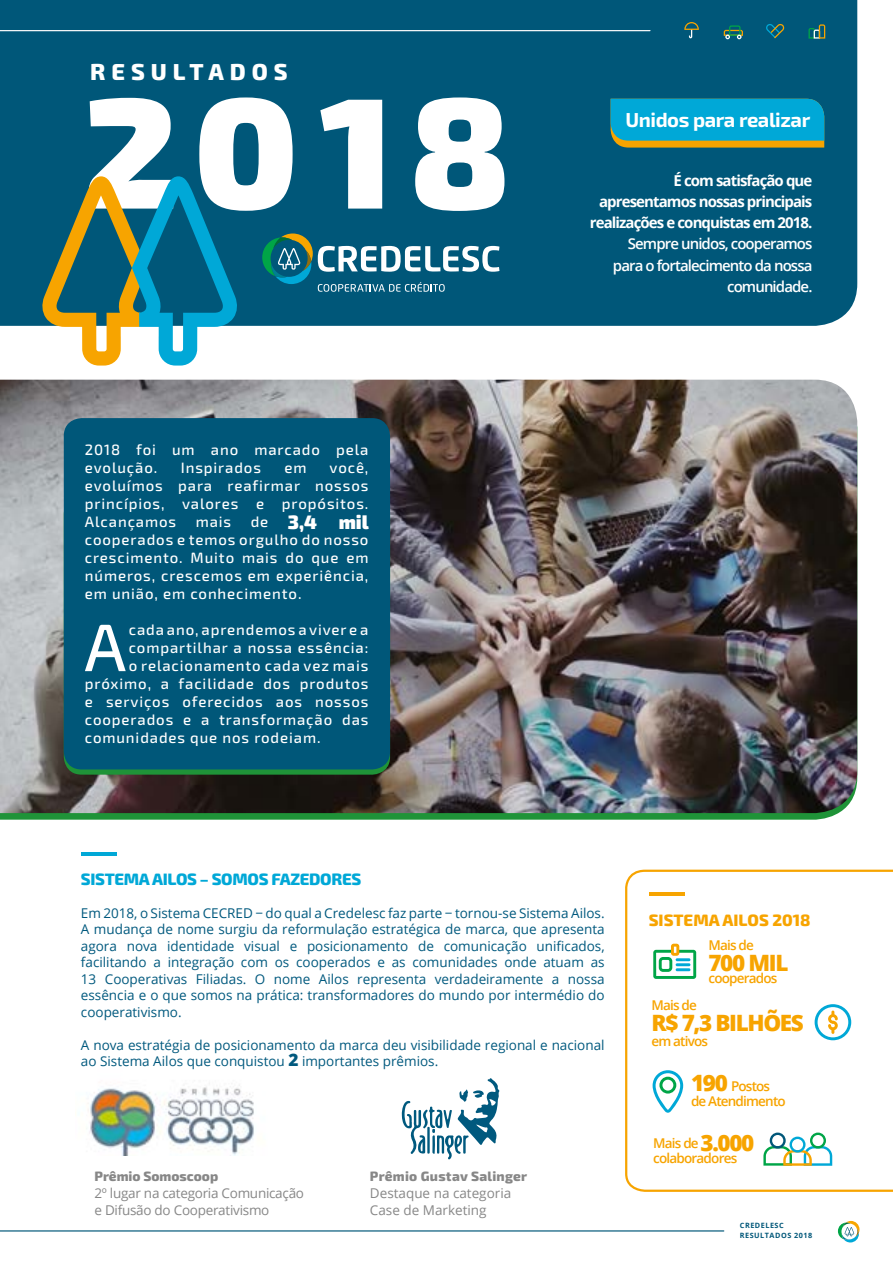
<style>
.page{position:relative;width:893px;height:1263px;background:#fff}
.page>*{position:absolute;margin:0;border:0;box-sizing:border-box;transform-origin:0 0}
.t1{font:900 157.8px "Exo 2";color:#fff}
.t2{font:500 67.2px "Exo 2";color:#fff}
.t3{font:800 23.1px "Exo 2";letter-spacing:.26em;color:#fff}
.t4{font:800 22.5px "Open Sans";letter-spacing:-.06em;color:#f7a400}
.t5{font:700 20.25px "Exo 2";letter-spacing:-.02em;color:#fff}
.t6{font:900 19.5px "Exo 2";color:#fff}
.t7{font:800 16.5px "Exo 2";letter-spacing:-.02em;color:#00a8d7}
.t8{font:800 16.5px "Exo 2";color:#f7a400}
.t9{font:500 15px/18px "Exo 2";letter-spacing:.06em;color:#fff;text-align:justify}
.t10{font:700 15px/21.1px "Open Sans";letter-spacing:-.06em;color:#fff;text-align:right}
.t11{font:600 15px/21.1px "Open Sans";letter-spacing:-.06em;color:#fff;text-align:right}
.t12{font:13.5px/16.5px "Open Sans";color:#00597e;text-align:justify}
.t13{font:600 13.5px/15px "Open Sans";letter-spacing:-.06em;color:#f7a400}
.t14{font:13.5px/17.2px "Open Sans";letter-spacing:-.02em;color:#878787}
.t15{font:800 13.5px "Exo 2";letter-spacing:.015em;color:#878787}
.t16{font:13.5px/17.2px "Open Sans";color:#878787}
.t17{font:700 7.2px/10.4px "Open Sans";letter-spacing:.07em;color:#005779}
.s1{font-weight:500;font-size:15px}
.s2{font-weight:800;font-size:17.25px}
.s3{font-weight:800;font-size:22.5px}
</style>
<div class="page">
<svg style="left:838px;top:1221px;width:21px;height:21px"></svg>
<hr style="left:0;top:1230px;width:724px;height:1px;background:#005779">
<div style="left:0;top:0;width:857px;height:326px;background:#005779"></div>
<svg style="left:611px;top:99px;width:213px;height:49px;background:#23a5b6"></svg>
<svg style="left:41px;top:176px;width:197px;height:190px;background:#4d8989"></svg>
<hr style="left:0;top:30px;width:650px;height:1px;background:#fff">
<svg style="left:766px;top:24px;width:19px;height:14px"></svg>
<svg style="left:724px;top:25px;width:19px;height:14px"></svg>
<svg style="left:808px;top:24px;width:17px;height:15px"></svg>
<svg style="left:684px;top:22px;width:15px;height:16px"></svg>
<img style="left:0;top:380px;width:857px;height:433px">
<svg style="left:64px;top:496px;width:326px;height:279px;background:#1c873c"></svg>
<div style="left:64px;top:418px;width:326px;height:351px;background:#005779;border-radius:18px"></div>
<img style="left:88px;top:1085px;width:166px;height:71px">
<hr style="left:81px;top:852px;width:35px;height:4px;background:#00a8d7">
<svg style="left:402px;top:1078px;width:98px;height:82px"></svg>
<svg style="left:625px;top:869px;width:268px;height:323px"></svg>
<hr style="left:649px;top:892px;width:35px;height:4px;background:#f7a400">
<svg style="left:763px;top:1132px;width:69px;height:34px"></svg>
<svg style="left:653px;top:1070px;width:30px;height:43px"></svg>
<svg style="left:815px;top:1004px;width:36px;height:36px"></svg>
<svg style="left:653px;top:944px;width:43px;height:35px"></svg>
<svg style="left:262px;top:233px;width:237px;height:59px;background:#357b90"></svg>
<h3 class="t3" style="left:90px;top:58px;width:199px">RESULTADOS</h3>
<h1 class="t1" style="left:84px;top:56px;width:428px">2018</h1>
<p class="t9" style="left:85px;top:441px;width:285px">2018 foi um ano marcado pela evolução.</p>
<p class="t9" style="left:85px;top:459px;width:285px;text-indent:245px">você, evoluímos para reafirmar nossos princípios, valores e propósitos.<br>Alcançamos</p>
<p class="t9" style="left:181px;top:459px;width:82px">Inspirados</p>
<p class="t9" style="left:284px;top:459px;width:24px">em</p>
<p class="t9" style="left:196px;top:513px;width:37px">mais</p>
<h3 class="t6" style="left:251px;top:510px;width:120px"><span class="s1">de</span> 3,4 mil</h3>
<p class="t9" style="left:85px;top:531px;width:285px">cooperados e temos orgulho do nosso crescimento. Muito mais do que em números, crescemos em experiência, em união, em conhecimento.</p>
<h2 class="t2" style="left:84px;top:608px;width:44px">A</h2>
<p class="t9" style="left:129px;top:621px;width:241px">cada ano, aprendemos a viver e a</p>
<p class="t9" style="left:129px;top:639px;width:241px">compartilhar a nossa essência:</p>
<p class="t9" style="left:129px;top:657px;width:241px">o relacionamento cada vez mais</p>
<p class="t9" style="left:85px;top:675px;width:285px">próximo, a facilidade dos produtos</p>
<p class="t9" style="left:85px;top:693px;width:285px">e serviços oferecidos aos nossos</p>
<p class="t9" style="left:85px;top:711px;width:285px">cooperados e a transformação das</p>
<p class="t9" style="left:85px;top:729px;width:237px">comunidades que nos rodeiam.</p>
<h3 class="t5" style="left:625px;top:108px;width:186px">Unidos para realizar</h3>
<p class="t10" style="left:590px;top:169px;width:224px">É com satisfação que apresentamos nossas principais realizações e conquistas em 2018.</p>
<p class="t11" style="left:613px;top:233px;width:201px">Sempre unidos, cooperamos para o fortalecimento da nossa comunidade.</p>
<p class="t7" style="left:81px;top:869px;width:282px">SISTEMA AILOS – SOMOS FAZEDORES</p>
<p class="t12" style="left:81px;top:904px;width:525px">Em 2018, o Sistema CECRED − do qual a Credelesc faz parte − tornou-se Sistema Ailos.<br>A mudança de nome surgiu da reformulação estratégica de marca, que apresenta agora nova identidade visual e posicionamento de comunicação unificados, facilitando a integração com os cooperados e as comunidades onde atuam as 13 Cooperativas Filiadas. O nome Ailos representa verdadeiramente a nossa essência e o que somos na prática: transformadores do mundo por intermédio do cooperativismo.</p>
<p class="t12" style="left:81px;top:1036px;width:525px">A nova estratégia de posicionamento da marca deu visibilidade regional e nacional ao Sistema Ailos que conquistou <span class="s2">2</span> importantes prêmios.</p>
<p class="t15" style="left:94px;top:1168px;width:125px">Prêmio Somoscoop</p>
<p class="t14" style="left:94px;top:1184px;width:211px">2º lugar na categoria Comunicação e Difusão do Cooperativismo</p>
<p class="t15" style="left:370px;top:1168px;width:159px">Prêmio Gustav Salinger</p>
<p class="t16" style="left:370px;top:1184px;width:143px">Destaque na categoria<br>Case de Marketing</p>
<p class="t8" style="left:649px;top:910px;width:163px">SISTEMA AILOS 2018</p>
<p class="t13" style="left:708px;top:937px;width:47px">Mais de</p>
<h3 class="t4" style="left:708px;top:946px;width:81px">700 MIL</h3>
<p class="t13" style="left:708px;top:970px;width:70px">cooperados</p>
<p class="t13" style="left:651px;top:997px;width:47px">Mais de</p>
<h3 class="t4" style="left:651px;top:1006px;width:154px">R$ 7,3 BILHÕES</h3>
<p class="t13" style="left:651px;top:1033px;width:58px">em ativos</p>
<p class="t13" style="left:691px;top:1078px;width:96px"><span class="s3">190</span> Postos de Atendimento</p>
<p class="t13" style="left:653px;top:1135px;width:103px">Mais de <span class="s3">3.000 </span>colaboradores</p>
<p class="t17" style="left:740px;top:1220px;width:74px">CREDELESC<br>RESULTADOS 2018</p>
</div>
